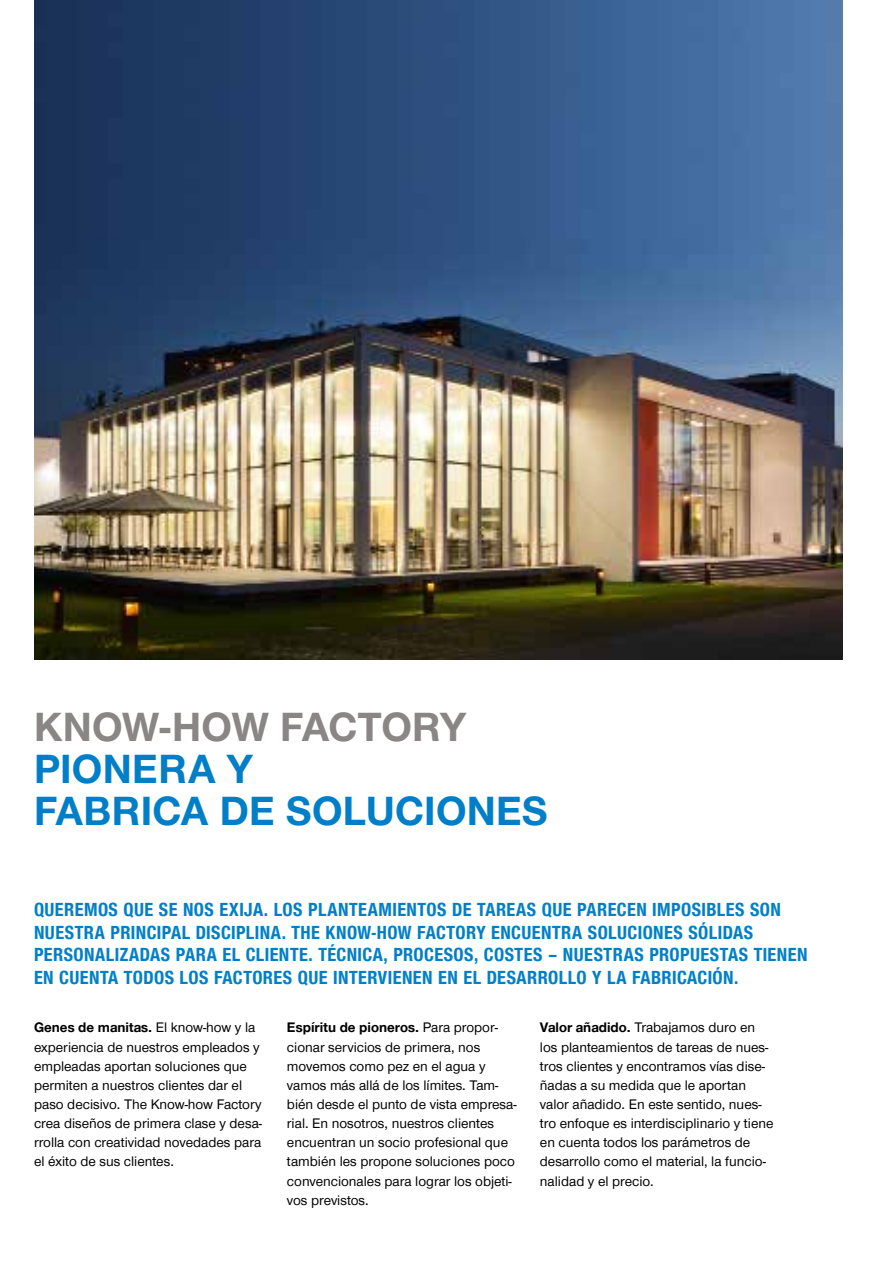
<style>
.page{position:relative;width:881px;height:1263px;background:#fff}
.page>*{position:absolute;margin:0;border:0;box-sizing:border-box;transform-origin:0 0}
.t1{font:700 42px/42px "Zimmer Group Sans";letter-spacing:.005em;color:#007fc8}
.t2{font:700 42px "Zimmer Group Sans";letter-spacing:-.01em;color:#8a8686}
.t3{font:700 19.5px/22.5px "Zimmer Group Sans Cond";letter-spacing:.02em;color:#007fc8}
.t4{font:14.25px/19.2px "Zimmer Group Sans";color:#000}
.s1{font-weight:700}
</style>
<div class="page">
<img style="left:34px;top:0;width:808px;height:659px">
<h1 class="t2" style="left:34px;top:699px;width:433px">KNOW-HOW FACTORY</h1>
<h1 class="t1" style="left:34px;top:746px;width:515px">PIONERA Y<br>FABRICA DE SOLUCIONES</h1>
<p class="t3" style="left:34px;top:898px;width:774px">QUEREMOS QUE SE NOS EXIJA. LOS PLANTEAMIENTOS DE TAREAS QUE PARECEN IMPOSIBLES SON NUESTRA PRINCIPAL DISCIPLINA. THE KNOW-HOW FACTORY ENCUENTRA SOLUCIONES SÓLIDAS PERSONALIZADAS PARA EL CLIENTE. TÉCNICA, PROCESOS, COSTES – NUESTRAS PROPUESTAS TIENEN EN CUENTA TODOS LOS FACTORES QUE INTERVIENEN EN EL DESARROLLO Y LA FABRICACIÓN.</p>
<p class="t4" style="left:34px;top:1017px;width:229px"><span class="s1">Genes de manitas.</span> El know-how y la experiencia de nuestros empleados y empleadas aportan soluciones que permiten a nuestros clientes dar el paso decisivo. The Know-how Factory crea diseños de primera clase y desa&shy;rrolla con creatividad novedades para el éxito de sus clientes.</p>
<p class="t4" style="left:287px;top:1017px;width:231px"><span class="s1">Espíritu de pioneros.</span> Para propor&shy;cionar servicios de primera, nos movemos como pez en el agua y vamos más allá de los límites. Tam&shy;bién desde el punto de vista empresa&shy;rial. En nosotros, nuestros clientes encuentran un socio profesional que también les propone soluciones poco convencionales para lograr los objeti&shy;vos previstos.</p>
<p class="t4" style="left:539px;top:1017px;width:235px"><span class="s1">Valor añadido.</span> Trabajamos duro en los planteamientos de tareas de nues&shy;tros clientes y encontramos vías dise&shy;ñadas a su medida que le aportan valor añadido. En este sentido, nues&shy;tro enfoque es interdisciplinario y tiene en cuenta todos los parámetros de desarrollo como el material, la funcio&shy;nalidad y el precio.</p>
</div>
